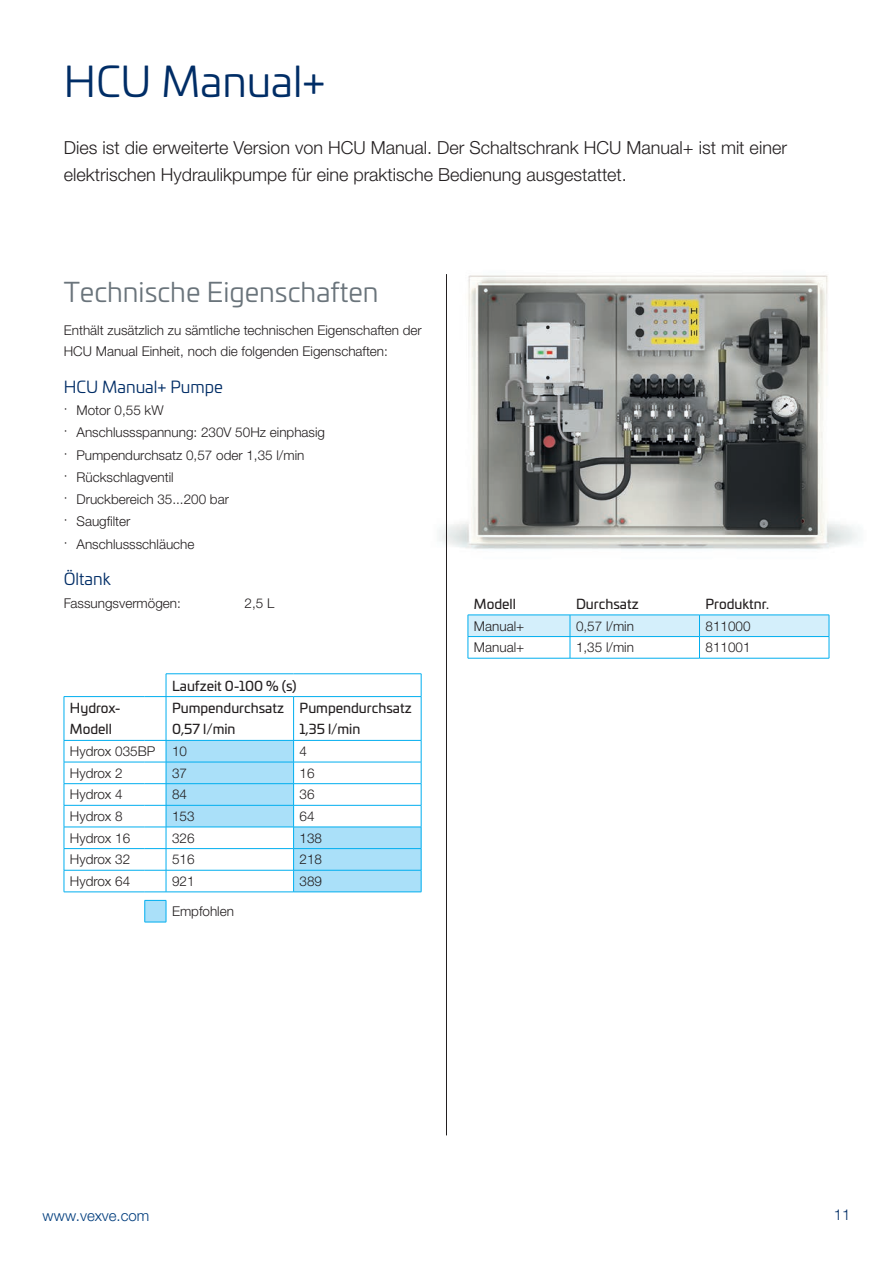
<style>
.page{position:relative;width:893px;height:1263px;background:#fff}
.page>*{position:absolute;margin:0;border:0;box-sizing:border-box;transform-origin:0 0}
.t1{font:42px "Univia Pro";color:#002d66}
.t2{font:27px "Univia Pro";color:#6a747b}
.t3{font:300 18px/27px "Helvetica Neue LTW1 G";color:#231f20}
.t4{font:16.5px "Univia Pro";color:#002d66}
.t5{font:300 15px "Helvetica Neue LTW1 G";color:#013d7d}
.t6{font:300 15px "Helvetica Neue LTW1 G";color:#002d66}
.t7{font:300 13.5px/22.2px "Helvetica Neue LTW1 G";color:#231f20}
.t8{font:13.5px/21px "Univia Pro";color:#231f20}
</style>
<div class="page">
<img style="left:439px;top:275px;width:419px;height:275px">
<svg style="left:145px;top:741px;width:276px;height:159px"></svg>
<svg style="left:421px;top:674px;width:1px;height:22px"></svg>
<hr style="left:166px;top:673px;width:128px;height:1px;background:#00aeef">
<hr style="left:294px;top:673px;width:127px;height:1px;background:#00aeef">
<hr style="left:64px;top:696px;width:81px;height:1px;background:#00aeef">
<hr style="left:64px;top:697px;width:1px;height:43px;background:#00aeef">
<svg style="left:145px;top:674px;width:22px;height:23px"></svg>
<hr style="left:166px;top:696px;width:128px;height:1px;background:#00aeef">
<hr style="left:166px;top:697px;width:1px;height:43px;background:#00aeef">
<hr style="left:294px;top:696px;width:127px;height:1px;background:#00aeef">
<hr style="left:293px;top:697px;width:1px;height:43px;background:#00aeef">
<hr style="left:421px;top:697px;width:1px;height:43px;background:#00aeef">
<hr style="left:64px;top:740px;width:81px;height:1px;background:#00aeef">
<hr style="left:166px;top:740px;width:128px;height:1px;background:#00aeef">
<hr style="left:294px;top:740px;width:127px;height:1px;background:#00aeef">
<hr style="left:64px;top:762px;width:81px;height:1px;background:#00aeef">
<hr style="left:166px;top:762px;width:128px;height:1px;background:#00aeef">
<hr style="left:294px;top:762px;width:127px;height:1px;background:#00aeef">
<hr style="left:64px;top:783px;width:81px;height:1px;background:#00aeef">
<hr style="left:166px;top:783px;width:128px;height:1px;background:#00aeef">
<hr style="left:294px;top:783px;width:127px;height:1px;background:#00aeef">
<hr style="left:64px;top:805px;width:81px;height:1px;background:#00aeef">
<hr style="left:166px;top:805px;width:128px;height:1px;background:#00aeef">
<hr style="left:294px;top:805px;width:127px;height:1px;background:#00aeef">
<hr style="left:64px;top:827px;width:81px;height:1px;background:#00aeef">
<hr style="left:166px;top:827px;width:128px;height:1px;background:#00aeef">
<hr style="left:294px;top:827px;width:127px;height:1px;background:#00aeef">
<hr style="left:64px;top:848px;width:81px;height:1px;background:#00aeef">
<hr style="left:166px;top:848px;width:128px;height:1px;background:#00aeef">
<hr style="left:294px;top:848px;width:127px;height:1px;background:#00aeef">
<hr style="left:64px;top:870px;width:81px;height:1px;background:#00aeef">
<svg style="left:64px;top:740px;width:1px;height:152px"></svg>
<hr style="left:166px;top:870px;width:128px;height:1px;background:#00aeef">
<hr style="left:294px;top:870px;width:127px;height:1px;background:#00aeef">
<svg style="left:293px;top:740px;width:1px;height:152px"></svg>
<svg style="left:421px;top:740px;width:1px;height:152px"></svg>
<hr style="left:64px;top:892px;width:81px;height:1px;background:#00aeef">
<svg style="left:145px;top:740px;width:22px;height:153px"></svg>
<hr style="left:166px;top:892px;width:128px;height:1px;background:#00aeef">
<hr style="left:294px;top:892px;width:127px;height:1px;background:#00aeef">
<svg style="left:144px;top:900px;width:23px;height:23px"></svg>
<hr style="left:468px;top:658px;width:102px;height:1px;background:#00aeef">
<hr style="left:570px;top:658px;width:129px;height:1px;background:#00aeef">
<hr style="left:699px;top:658px;width:130px;height:1px;background:#00aeef">
<svg style="left:468px;top:615px;width:362px;height:43px"></svg>
<hr style="left:446px;top:274px;width:1px;height:861px;background:#231f20">
<h1 class="t1" style="left:64px;top:51px;width:263px">HCU Manual+</h1>
<h3 class="t3" style="left:64px;top:134px;width:725px">Dies ist die erweiterte Version von HCU Manual. Der Schaltschrank HCU Manual+ ist mit einer elektrischen Hydraulikpumpe für eine praktische Bedienung ausgestattet.</h3>
<h2 class="t2" style="left:64px;top:273px;width:316px">Technische Eigenschaften</h2>
<p class="t7" style="left:64px;top:320px;width:359px;line-height:21px">Enthält zusätzlich zu sämtliche technischen Eigenschaften der<br>HCU Manual Einheit, noch die folgenden Eigenschaften:</p>
<p class="t4" style="left:64px;top:375px;width:161px">HCU Manual+ Pumpe</p>
<p class="t7" style="left:64px;top:399px;width:263px">· Motor 0,55 kW<br>· Anschlussspannung: 230V 50Hz einphasig · Pumpendurchsatz 0,57 oder 1,35 l/min<br>· Rückschlagventil<br>· Druckbereich 35...200 bar<br>· Saugfilter<br>· Anschlussschläuche</p>
<p class="t4" style="left:64px;top:567px;width:49px">Öltank</p>
<p class="t7" style="left:64px;top:592px;width:119px">Fassungsvermögen:</p>
<p class="t7" style="left:244px;top:592px;width:31px">2,5 L</p>
<p class="t8" style="left:172px;top:674px;width:126px">Laufzeit 0-100 % (s)</p>
<p class="t8" style="left:70px;top:697px;width:52px">Hydrox-<br>Modell</p>
<p class="t8" style="left:172px;top:697px;width:113px">Pumpendurchsatz<br>0,57 l/min</p>
<p class="t8" style="left:300px;top:697px;width:113px">Pumpendurchsatz<br>1,35 l/min</p>
<p class="t7" style="left:70px;top:740px;width:119px">Hydrox 035BP 10</p>
<p class="t7" style="left:300px;top:740px;width:9px">4</p>
<p class="t7" style="left:70px;top:762px;width:54px">Hydrox 2</p>
<p class="t7" style="left:172px;top:762px;width:17px">37</p>
<p class="t7" style="left:300px;top:762px;width:17px">16</p>
<p class="t7" style="left:70px;top:783px;width:54px">Hydrox 4</p>
<p class="t7" style="left:172px;top:783px;width:17px">84</p>
<p class="t7" style="left:300px;top:783px;width:17px">36</p>
<p class="t7" style="left:70px;top:805px;width:54px">Hydrox 8</p>
<p class="t7" style="left:172px;top:805px;width:24px">153</p>
<p class="t7" style="left:300px;top:805px;width:17px">64</p>
<p class="t7" style="left:70px;top:827px;width:62px">Hydrox 16</p>
<p class="t7" style="left:172px;top:827px;width:24px">326</p>
<p class="t7" style="left:300px;top:827px;width:24px">138</p>
<p class="t7" style="left:70px;top:848px;width:62px">Hydrox 32</p>
<p class="t7" style="left:172px;top:848px;width:24px">516</p>
<p class="t7" style="left:300px;top:848px;width:24px">218</p>
<p class="t7" style="left:70px;top:870px;width:62px">Hydrox 64</p>
<p class="t7" style="left:172px;top:870px;width:24px">921</p>
<p class="t7" style="left:300px;top:870px;width:24px">389</p>
<p class="t7" style="left:172px;top:900px;width:64px">Empfohlen</p>
<p class="t8" style="left:474px;top:593px;width:43px">Modell</p>
<p class="t8" style="left:576px;top:593px;width:64px">Durchsatz</p>
<p class="t8" style="left:705px;top:593px;width:65px">Produktnr.</p>
<p class="t7" style="left:474px;top:615px;width:52px">Manual+</p>
<p class="t7" style="left:576px;top:615px;width:60px">0,57 l/min</p>
<p class="t7" style="left:705px;top:615px;width:47px">811000</p>
<p class="t7" style="left:474px;top:636px;width:52px">Manual+</p>
<p class="t7" style="left:576px;top:636px;width:60px">1,35 l/min</p>
<p class="t7" style="left:705px;top:636px;width:47px">811001</p>
<p class="t5" style="left:43px;top:1206px;width:108px">www.vexve.com</p>
<p class="t6" style="left:834px;top:1206px;width:18px">11</p>
</div>
